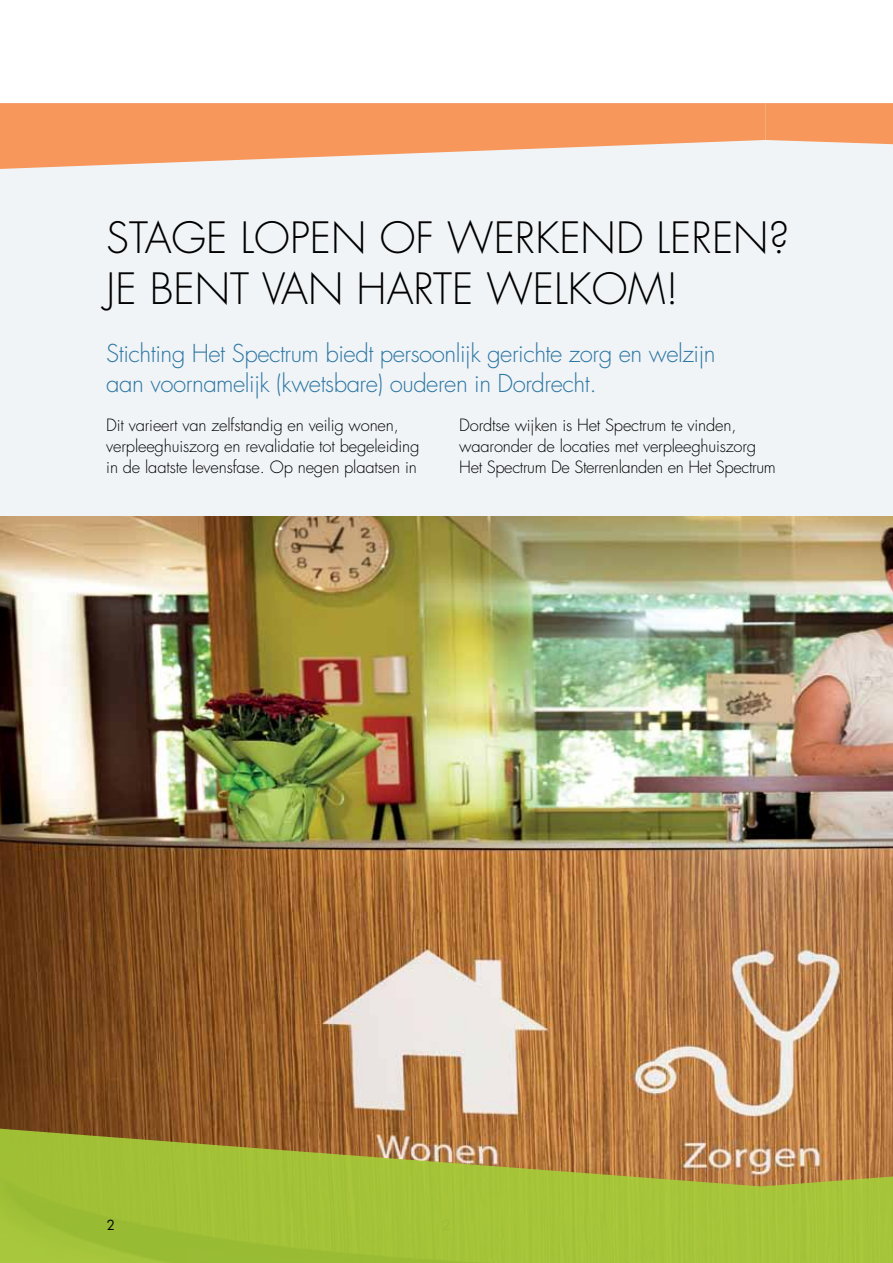
<style>
.page{position:relative;width:893px;height:1263px;background:#fff}
.page>*{position:absolute;margin:0;border:0;box-sizing:border-box;transform-origin:0 0}
.t1{font:300 42px/50.4px "Futura Std";color:#000}
.t2{font:300 24px/30px "Futura Std";letter-spacing:-.02em;color:#2d77a3}
.t3{font:300 16.5px/21px "Futura Std";letter-spacing:-.01em;color:#000}
.t4{font:13.5px "Futura";color:#000}
</style>
<div class="page">
<hr style="left:892px;top:103px;width:1px;height:591px;background:#f1f4f7">
<div style="left:0;top:103px;width:892px;height:591px;background:#f1f4f7"></div>
<img style="left:0;top:516px;width:893px;height:592px">
<svg style="left:765px;top:103px;width:128px;height:41px;background:#f69b63"></svg>
<svg style="left:0;top:103px;width:765px;height:66px;fill:#f7975b"></svg>
<svg style="left:0;top:1108px;width:893px;height:155px;background:#a7a83b"></svg>
<h1 class="t1" style="left:106px;top:214px;width:684px">Stage lopen of werkend leren?<br>Je bent van harte welkom!</h1>
<h2 class="t2" style="left:106px;top:339px;width:611px">Stichting Het Spectrum biedt persoonlijk gerichte zorg en welzijn aan voornamelijk (kwetsbare) ouderen in Dordrecht.</h2>
<p class="t3" style="left:106px;top:415px;width:315px">Dit varieert van zelfstandig en veilig wonen, verpleeghuiszorg en revalidatie tot begeleiding in de laatste levensfase. Op negen plaatsen in</p>
<p class="t3" style="left:459px;top:415px;width:318px">Dordtse wijken is Het Spectrum te vinden, waaronder de locaties met verpleeghuiszorg<br>H et Spectrum De Sterrenlanden en H et Spectrum</p>
<p class="t4" style="left:106px;top:1216px;width:10px">2</p>
</div>
